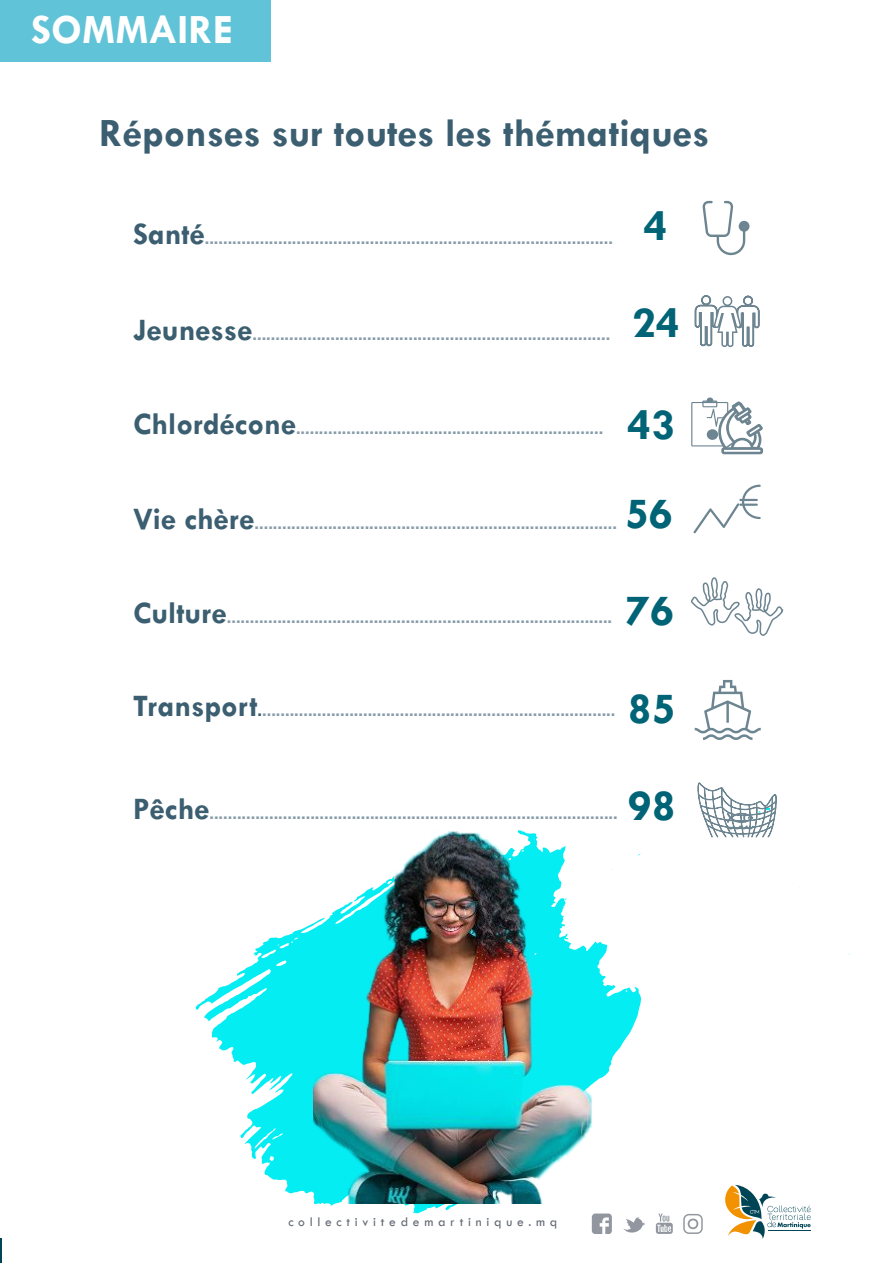
<style>
.page{position:relative;width:893px;height:1263px;background:#fff}
.page>*{position:absolute;margin:0;border:0;box-sizing:border-box;transform-origin:0 0}
.t1{font:700 45px/97.5px "Tw Cen";color:#006476}
.t2{font:700 42px "Tw Cen";color:#fff}
.t3{font:700 40.5px "Tw Cen";color:#3b5e70}
.t4{font:700 16.5px "Helvetica Neue";color:#889da9}
.t5{font:13.5px "Tw Cen";letter-spacing:.35em;color:#636971}
.s1{font-family:"Tw Cen";font-size:31.5px;color:#3b5e70}
.s2{color:#3b5e70}
</style>
<div class="page">
<svg style="left:725px;top:1185px;width:86px;height:54px"></svg>
<svg style="left:592px;top:1213px;width:20px;height:21px"></svg>
<svg style="left:623px;top:1217px;width:22px;height:16px"></svg>
<svg style="left:656px;top:1213px;width:17px;height:21px"></svg>
<svg style="left:683px;top:1214px;width:20px;height:20px"></svg>
<hr style="left:0;top:1238px;width:2px;height:25px;background:#004556">
<svg style="left:195px;top:923px;width:446px;height:290px"></svg>
<div style="left:0;top:0;width:270px;height:62px;background:#61c3d7"></div>
<img style="left:314px;top:830px;width:314px;height:374px">
<svg style="left:691px;top:397px;width:72px;height:58px"></svg>
<svg style="left:693px;top:485px;width:68px;height:48px"></svg>
<svg style="left:694px;top:680px;width:83px;height:160px"></svg>
<svg style="left:694px;top:295px;width:66px;height:52px"></svg>
<svg style="left:691px;top:577px;width:93px;height:59px"></svg>
<svg style="left:702px;top:201px;width:47px;height:54px"></svg>
<h2 class="t2" style="left:31px;top:5px;width:204px">SOMMAIRE</h2>
<h3 class="t3" style="left:99px;top:109px;width:612px">Réponses sur toutes les thématiques</h3>
<p class="t4" style="left:133px;top:225px;width:481px"><span class="s1">Santé</span>.........................................................................................</p>
<p class="t4" style="left:133px;top:321px;width:479px"><span class="s1">Jeunesse</span>..............................................................................</p>
<h1 class="t1" style="left:632px;top:177px;width:49px;line-height:96.4px">4<br>24</h1>
<p class="t4" style="left:133px;top:415px;width:472px"><span class="s1">Chlordécone</span>...................................................................</p>
<p class="t4" style="left:133px;top:510px;width:485px"><span class="s1">Vie chère</span>...............................................................................</p>
<h1 class="t1" style="left:625px;top:380px;width:52px;line-height:88.8px">43<br>56</h1>
<p class="t4" style="left:133px;top:604px;width:481px"><span class="s1">Culture</span>....................................................................................</p>
<p class="t4" style="left:133px;top:697px;width:484px"><span class="s1">Transport</span><span class="s2">.</span>.............................................................................</p>
<p class="t4" style="left:133px;top:800px;width:486px"><span class="s1">Pêche</span>.........................................................................................</p>
<h1 class="t1" style="left:626px;top:561px;width:51px;text-align:justify">76<br>85<br>98</h1>
<p class="t5" style="left:288px;top:1213px;width:270px">collectivitedemartinique.mq</p>
</div>
